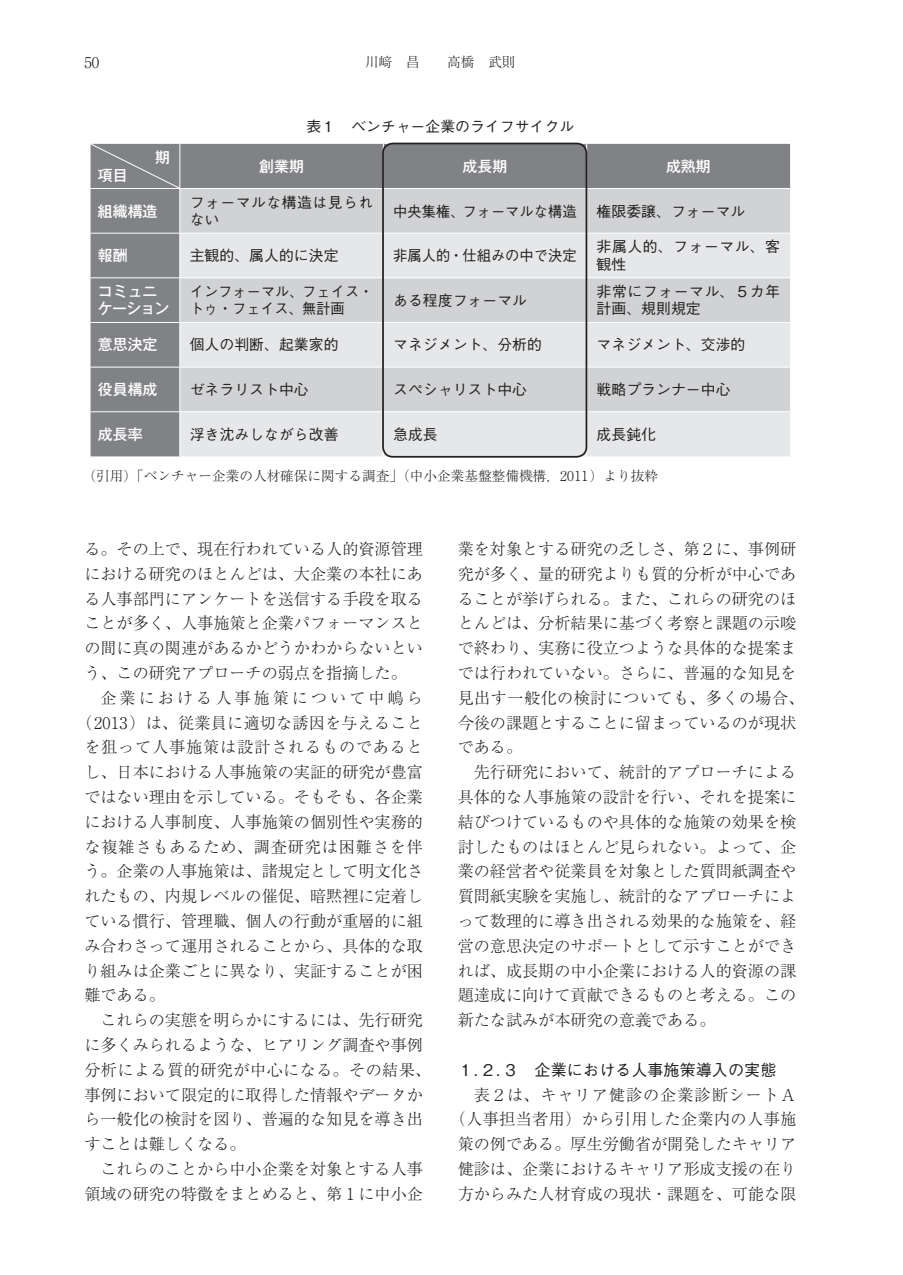
<style>
.page{position:relative;width:903px;height:1275px;background:#fff}
.page>*{position:absolute;margin:0;border:0;box-sizing:border-box;transform-origin:0 0}
.本文-13QリュウミンL{font:300 16.1px/24.8px "Ryumin Pr 6";color:#231f20;text-align:justify}
.本文-13QリュウミンL-2{font:300 16.1px "Ryumin Pr 6";letter-spacing:.055em;color:#231f20}
.本文見出し-13Q中ゴ{font:500 16.1px "Gothic BBB Pr 6";color:#231f20}
.本文-13QリュウミンL-3{font:300 16.1px "Ryumin Pr 6";letter-spacing:.185em;color:#231f20}
._04表-12QリュウミンL{font:500 14.88px "Gothic BBB Pr 6";color:#231f20}
._04表-12QリュウミンL-2{font:500 14.88px/17.3px "Gothic BBB Pr 6";letter-spacing:.035em;color:#231f20}
._04表-12QリュウミンL-3{font:500 14.88px "Gothic MB101 Pr 6";color:#fff}
._04表-12QリュウミンL-4{font:500 14.88px "Gothic BBB Pr 6";color:#231f20;scale:.96 1}
._04表-12QリュウミンL-5{font:500 14.88px/17.3px "Gothic BBB Pr 6";color:#231f20;scale:.95 1}
._04図表タイトル-12Q中ゴ{font:500 14.88px "Gothic BBB Pr 6";color:#231f20}
._04表-12QリュウミンL-6{font:500 14.88px/17.3px "Gothic BBB Pr 6";letter-spacing:.03em;color:#231f20}
._04表-12QリュウミンL-7{font:500 14.88px/17.3px "Gothic MB101 Pr 6";letter-spacing:-.05em;color:#fff}
.t1{font:300 14.88px "Ryumin Pr 5";color:#231f20}
.本文-13QリュウミンL-4{font:300 13.65px "Ryumin Pr 6";color:#231f20}
.t2{font:300 13.65px "Ryumin Pr 5";color:#231f20}
</style>
<div class="page">
<div style="left:91px;top:144px;width:699px;height:312px;background:#808285"></div>
<div style="left:180px;top:189px;width:610px;height:44px;background:#d1d2d4"></div>
<svg style="left:180px;top:234px;width:610px;height:222px;background:#dddee0"></svg>
<hr style="left:179px;top:144px;width:1px;height:44px;background:#fff">
<hr style="left:383px;top:144px;width:1px;height:44px;background:#fff">
<hr style="left:586px;top:144px;width:1px;height:44px;background:#fff">
<hr style="left:91px;top:188px;width:89px;height:1px;background:#fff">
<hr style="left:180px;top:188px;width:203px;height:1px;background:#fff">
<hr style="left:179px;top:189px;width:1px;height:44px;background:#fff">
<hr style="left:383px;top:188px;width:204px;height:1px;background:#fff">
<hr style="left:587px;top:188px;width:203px;height:1px;background:#fff">
<hr style="left:91px;top:233px;width:89px;height:1px;background:#fff">
<hr style="left:180px;top:233px;width:203px;height:1px;background:#fff">
<hr style="left:179px;top:234px;width:1px;height:43px;background:#fff">
<hr style="left:383px;top:233px;width:204px;height:1px;background:#fff">
<hr style="left:587px;top:233px;width:203px;height:1px;background:#fff">
<hr style="left:91px;top:277px;width:89px;height:1px;background:#fff">
<hr style="left:180px;top:277px;width:203px;height:1px;background:#fff">
<hr style="left:179px;top:278px;width:1px;height:44px;background:#fff">
<hr style="left:383px;top:277px;width:204px;height:1px;background:#fff">
<hr style="left:587px;top:277px;width:203px;height:1px;background:#fff">
<hr style="left:91px;top:322px;width:89px;height:1px;background:#fff">
<hr style="left:180px;top:322px;width:203px;height:1px;background:#fff">
<hr style="left:179px;top:323px;width:1px;height:44px;background:#fff">
<hr style="left:383px;top:322px;width:204px;height:1px;background:#fff">
<hr style="left:587px;top:322px;width:203px;height:1px;background:#fff">
<hr style="left:91px;top:367px;width:89px;height:1px;background:#fff">
<hr style="left:180px;top:367px;width:203px;height:1px;background:#fff">
<hr style="left:179px;top:367px;width:1px;height:44px;background:#fff">
<hr style="left:383px;top:367px;width:204px;height:1px;background:#fff">
<hr style="left:587px;top:367px;width:203px;height:1px;background:#fff">
<hr style="left:91px;top:411px;width:89px;height:1px;background:#fff">
<hr style="left:180px;top:411px;width:203px;height:1px;background:#fff">
<hr style="left:179px;top:412px;width:1px;height:44px;background:#fff">
<hr style="left:383px;top:411px;width:204px;height:1px;background:#fff">
<hr style="left:383px;top:412px;width:1px;height:44px;background:#fff">
<hr style="left:587px;top:411px;width:203px;height:1px;background:#fff">
<hr style="left:586px;top:412px;width:1px;height:44px;background:#fff">
<div style="left:91px;top:144px;width:88px;height:44px;background:#808285"></div>
<div style="left:382px;top:143px;width:205px;height:315px;border:2px solid #231f20;border-radius:10px"></div>
<p class="t1" style="left:84px;top:50px;width:16px">50</p>
<p class="t2" style="left:365px;top:51px;width:152px">川﨑　昌　　高橋　武則</p>
<p class="_04表-12QリュウミンL-3" style="left:98px;top:163px;width:31px">項目</p>
<p class="_04表-12QリュウミンL-3" style="left:155px;top:145px;width:16px">期</p>
<p class="_04図表タイトル-12Q中ゴ" style="left:306px;top:115px;width:269px">表１　ベンチャー企業のライフサイクル</p>
<p class="_04表-12QリュウミンL-3" style="left:259px;top:154px;width:46px">創業期</p>
<p class="_04表-12QリュウミンL-3" style="left:463px;top:154px;width:46px">成長期</p>
<p class="_04表-12QリュウミンL-3" style="left:666px;top:154px;width:46px">成熟期</p>
<p class="_04表-12QリュウミンL-3" style="left:98px;top:198px;width:61px">組織構造</p>
<p class="_04表-12QリュウミンL-6" style="left:190px;top:193px;width:185px">フォーマルな構造は見られない</p>
<p class="_04表-12QリュウミンL-4" style="left:393px;top:199px;width:193px">中央集権、フォーマルな構造</p>
<p class="_04表-12QリュウミンL" style="left:597px;top:199px;width:150px">権限委譲、フォーマル</p>
<p class="_04表-12QリュウミンL-3" style="left:98px;top:243px;width:31px">報酬</p>
<p class="_04表-12QリュウミンL" style="left:190px;top:244px;width:150px">主観的、属人的に決定</p>
<p class="_04表-12QリュウミンL-4" style="left:393px;top:244px;width:193px">非属人的・仕組みの中で決定</p>
<p class="_04表-12QリュウミンL-2" style="left:597px;top:237px;width:185px">非属人的、フォーマル、客観性</p>
<p class="_04表-12QリュウミンL-7" style="left:98px;top:282px;width:73px">コミュニケーション</p>
<p class="_04表-12QリュウミンL-5" style="left:190px;top:282px;width:195px">インフォーマル、フェイス・トゥ・フェイス、無計画</p>
<p class="_04表-12QリュウミンL" style="left:393px;top:288px;width:135px">ある程度フォーマル</p>
<p class="_04表-12QリュウミンL-2" style="left:597px;top:282px;width:185px">非常にフォーマル、５カ年計画、規則規定</p>
<p class="_04表-12QリュウミンL-3" style="left:98px;top:332px;width:61px">意思決定</p>
<p class="_04表-12QリュウミンL" style="left:190px;top:333px;width:150px">個人の判断、起業家的</p>
<p class="_04表-12QリュウミンL" style="left:393px;top:333px;width:150px">マネジメント、分析的</p>
<p class="_04表-12QリュウミンL" style="left:597px;top:333px;width:150px">マネジメント、交渉的</p>
<p class="_04表-12QリュウミンL-3" style="left:98px;top:377px;width:61px">役員構成</p>
<p class="_04表-12QリュウミンL" style="left:190px;top:378px;width:121px">ゼネラリスト中心</p>
<p class="_04表-12QリュウミンL" style="left:393px;top:378px;width:135px">スペシャリスト中心</p>
<p class="_04表-12QリュウミンL" style="left:597px;top:378px;width:135px">戦略プランナー中心</p>
<p class="_04表-12QリュウミンL-3" style="left:98px;top:422px;width:46px">成長率</p>
<p class="_04表-12QリュウミンL" style="left:190px;top:422px;width:150px">浮き沈みしながら改善</p>
<p class="_04表-12QリュウミンL" style="left:393px;top:422px;width:46px">急成長</p>
<p class="_04表-12QリュウミンL" style="left:597px;top:422px;width:61px">成長鈍化</p>
<p class="本文-13QリュウミンL-4" style="left:82px;top:466px;width:577px">（引用）「ベンチャー企業の人材確保に関する調査」（中小企業基盤整備機構，2011）より抜粋</p>
<p class="本文-13QリュウミンL" style="left:84px;top:535px;width:340px">る。その上で、現在行われている人的資源管理における研究のほとんどは、大企業の本社にある人事部門にアンケートを送信する手段を取ることが多く、人事施策と企業パフォーマンスとの間に真の関連があるかどうかわからないという、この研究アプローチの弱点を指摘した。</p>
<p class="本文-13QリュウミンL-3" style="left:100px;top:685px;width:324px">企業における人事施策について中嶋ら</p>
<p class="本文-13QリュウミンL" style="left:76px;top:709px;width:348px">（2013）は、従業員に適切な誘因を与えること</p>
<p class="本文-13QリュウミンL-2" style="left:84px;top:735px;width:340px">を狙って人事施策は設計されるものであると</p>
<p class="本文-13QリュウミンL" style="left:84px;top:759px;width:340px">し、日本における人事施策の実証的研究が豊富</p>
<p class="本文-13QリュウミンL" style="left:84px;top:784px;width:340px">ではない理由を示している。そもそも、各企業</p>
<p class="本文-13QリュウミンL" style="left:84px;top:808px;width:340px">における人事制度、人事施策の個別性や実務的</p>
<p class="本文-13QリュウミンL-2" style="left:84px;top:834px;width:340px">な複雑さもあるため、調査研究は困難さを伴</p>
<p class="本文-13QリュウミンL" style="left:84px;top:858px;width:340px">う。企業の人事施策は、諸規定として明文化さ</p>
<p class="本文-13QリュウミンL" style="left:84px;top:883px;width:340px">れたもの、内規レベルの催促、暗黙裡に定着し</p>
<p class="本文-13QリュウミンL" style="left:84px;top:908px;width:340px">ている慣行、管理職、個人の行動が重層的に組</p>
<p class="本文-13QリュウミンL" style="left:84px;top:932px;width:340px">み合わさって運用されることから、具体的な取</p>
<p class="本文-13QリュウミンL" style="left:84px;top:957px;width:340px">り組みは企業ごとに異なり、実証することが困</p>
<p class="本文-13QリュウミンL" style="left:84px;top:982px;width:82px">難である。</p>
<p class="本文-13QリュウミンL" style="left:84px;top:1007px;width:348px;text-align:left;text-indent:16px">これらの実態を明らかにするには、先行研究に多くみられるような、ヒアリング調査や事例分析による質的研究が中心になる。その結果、事例において限定的に取得した情報やデータから一般化の検討を図り、普遍的な知見を導き出すことは難しくなる。</p>
<p class="本文-13QリュウミンL" style="left:84px;top:1156px;width:340px;text-align:right">これらのことから中小企業を対象とする人事領域の研究の特徴をまとめると、第１に中小企</p>
<p class="本文-13QリュウミンL" style="left:458px;top:535px;width:348px;text-align:left">業を対象とする研究の乏しさ、第２に、事例研究が多く、量的研究よりも質的分析が中心であることが挙げられる。また、これらの研究のほとんどは、分析結果に基づく考察と課題の示唆で終わり、実務に役立つような具体的な提案までは行われていない。さらに、普遍的な知見を見出す一般化の検討についても、多くの場合、今後の課題とすることに留まっているのが現状である。</p>
<p class="本文-13QリュウミンL" style="left:458px;top:759px;width:340px;text-indent:16px">先行研究において、統計的アプローチによる具体的な人事施策の設計を行い、それを提案に結びつけているものや具体的な施策の効果を検討したものはほとんど見られない。よって、企業の経営者や従業員を対象とした質問紙調査や質問紙実験を実施し、統計的なアプローチによって数理的に導き出される効果的な施策を、経営の意思決定のサポートとして示すことができれば、成長期の中小企業における人的資源の課題達成に向けて貢献できるものと考える。この新たな試みが本研究の意義である。</p>
<p class="本文見出し-13Q中ゴ" style="left:458px;top:1057px;width:320px">１.２.３　企業における人事施策導入の実態</p>
<p class="本文-13QリュウミンL" style="left:450px;top:1081px;width:348px;text-align:right">表２は、キャリア健診の企業診断シートＡ<br>（人事担当者用）から引用した企業内の人事施策の例である。厚生労働省が開発したキャリア健診は、企業におけるキャリア形成支援の在り方からみた人材育成の現状・課題を、可能な限</p>
</div>
